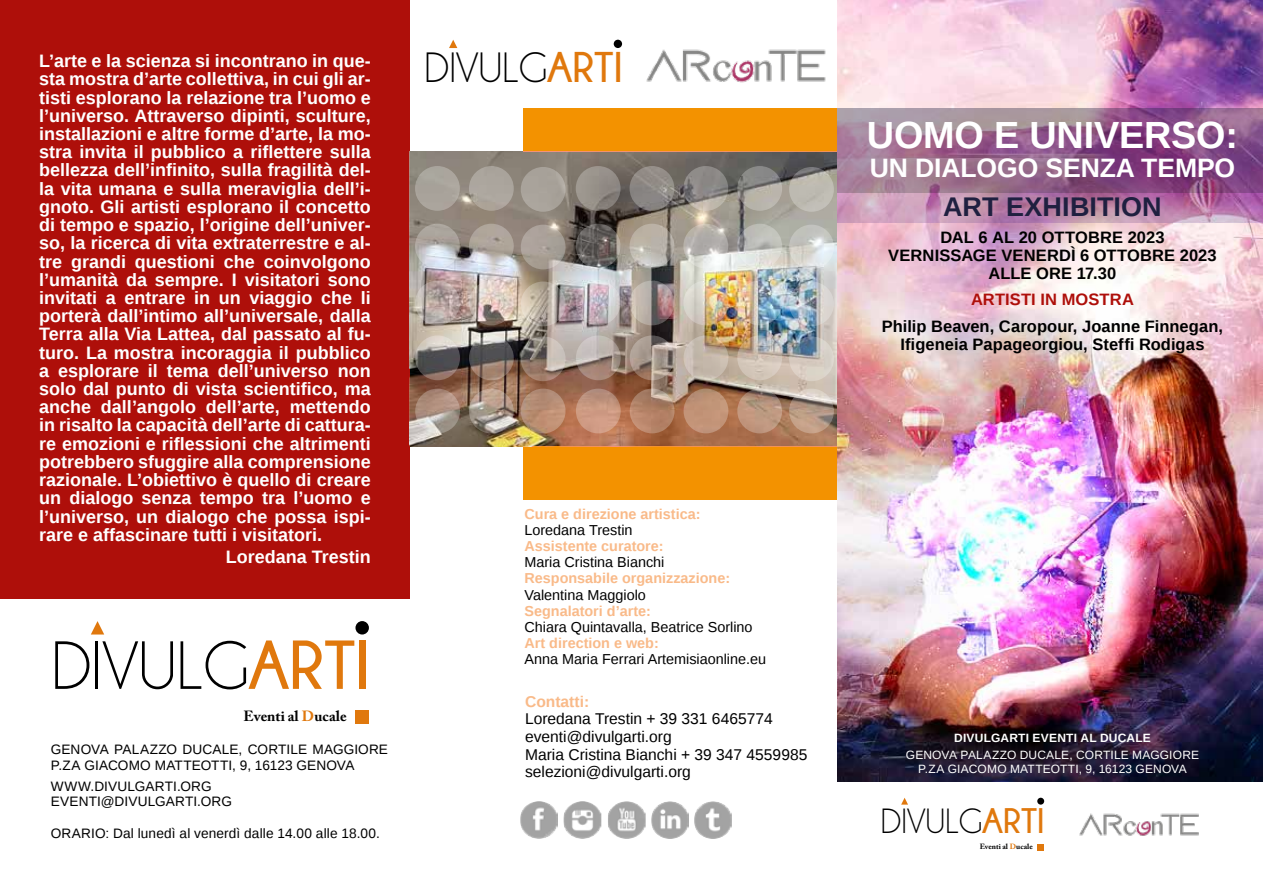
<style>
.page{position:relative;width:1263px;height:893px;background:#fff}
.page>*{position:absolute;margin:0;border:0;box-sizing:border-box;transform-origin:0 0}
.t1{font:68.85px "Champagne&Limousines";color:#000}
.t2{font:42.9px "Champagne&Limousines";color:#000}
.t3{font:700 37.8px "Liberation Sans";letter-spacing:-.005em;color:#fff}
.t4{font:35.4px "Champagne&Limousines";color:#000}
.t5{font:700 27px "Liberation Sans";color:#1f2040}
.t6{font:700 26.55px "Liberation Sans";letter-spacing:-.005em;color:#fff}
.t7{font:700 18px/18.1px "Liberation Sans";color:#fff;text-align:justify}
.t8{font:700 16.5px/18px "Liberation Sans";letter-spacing:.005em;color:#000;text-align:center}
.t9{font:700 16.5px "Liberation Sans";letter-spacing:.005em;color:#ae0f0a}
.t10{font:15.6px/17.5px "Liberation Sans";color:#000}
.t11{font:700 15.6px "Liberation Sans";color:#f9ba89}
.t12{font:700 14.7px "Adobe Caslon Pro";color:#000}
.t13{font:14.4px "Liberation Sans";color:#000}
.t14{font:700 14.4px "Liberation Sans";color:#f9ba89}
.t15{font:13.65px/15.6px "Liberation Sans";letter-spacing:.01em;color:#000}
.t16{font:12px/13.5px "Liberation Sans";letter-spacing:.01em;color:#fff;text-align:center}
.t17{font:700 12px "Liberation Sans";letter-spacing:.02em;color:#fff}
.t18{font:700 7.5px "Adobe Caslon Pro";color:#000}
.s1{font-weight:700;color:#e0780d}
.s2{color:#e0780d}
</style>
<div class="page">
<div style="left:0;top:0;width:410px;height:598px;background:#ae0f0a"></div>
<div style="left:523px;top:108px;width:353px;height:44px;background:#f39200"></div>
<div style="left:523px;top:447px;width:728px;height:53px;background:#f39200"></div>
<img style="left:410px;top:152px;width:428px;height:294px">
<div style="left:415px;top:166px;width:45px;height:45px;background:#a9a39b;border-radius:50%"></div>
<div style="left:469px;top:166px;width:45px;height:45px;background:#aca59d;border-radius:50%"></div>
<svg style="left:415px;top:224px;width:45px;height:44px"></svg>
<svg style="left:469px;top:224px;width:45px;height:44px;fill:#b0a69c"></svg>
<svg style="left:415px;top:281px;width:45px;height:44px"></svg>
<svg style="left:469px;top:281px;width:45px;height:44px"></svg>
<svg style="left:415px;top:335px;width:45px;height:45px"></svg>
<svg style="left:469px;top:335px;width:45px;height:45px"></svg>
<svg style="left:415px;top:389px;width:45px;height:44px"></svg>
<svg style="left:469px;top:389px;width:45px;height:44px"></svg>
<div style="left:521px;top:167px;width:44px;height:45px;background:#a9a39b;border-radius:50%"></div>
<svg style="left:521px;top:225px;width:44px;height:44px;fill:#aaa199"></svg>
<svg style="left:521px;top:281px;width:44px;height:45px"></svg>
<svg style="left:521px;top:336px;width:44px;height:45px"></svg>
<svg style="left:521px;top:389px;width:44px;height:44px;fill:#b78f75"></svg>
<svg style="left:576px;top:166px;width:44px;height:45px;fill:#969089"></svg>
<svg style="left:629px;top:166px;width:45px;height:45px;fill:#8c8784"></svg>
<svg style="left:683px;top:166px;width:45px;height:45px;fill:#8c8987"></svg>
<svg style="left:737px;top:166px;width:45px;height:45px"></svg>
<svg style="left:576px;top:224px;width:44px;height:44px"></svg>
<svg style="left:629px;top:224px;width:45px;height:44px;fill:#bbb2a9"></svg>
<svg style="left:683px;top:224px;width:45px;height:44px"></svg>
<svg style="left:737px;top:224px;width:45px;height:44px"></svg>
<svg style="left:576px;top:281px;width:44px;height:44px"></svg>
<svg style="left:629px;top:281px;width:45px;height:44px"></svg>
<img style="left:683px;top:281px;width:45px;height:44px;border-radius:50%">
<img style="left:737px;top:281px;width:45px;height:44px;border-radius:50%">
<svg style="left:576px;top:335px;width:45px;height:45px"></svg>
<svg style="left:630px;top:335px;width:44px;height:45px"></svg>
<svg style="left:683px;top:335px;width:45px;height:45px;fill:#c4b7aa"></svg>
<svg style="left:737px;top:335px;width:45px;height:45px"></svg>
<div style="left:576px;top:389px;width:45px;height:44px;background:linear-gradient(to bottom,#b58d7a,#d8a088);border-radius:50%"></div>
<svg style="left:630px;top:389px;width:44px;height:44px;fill:#b38166"></svg>
<div style="left:683px;top:389px;width:45px;height:44px;background:linear-gradient(to bottom,#b88f72,#c6957a);border-radius:50%"></div>
<svg style="left:737px;top:389px;width:45px;height:44px;fill:#bd977e"></svg>
<svg style="left:789px;top:167px;width:45px;height:45px;fill:#bdbab1"></svg>
<svg style="left:789px;top:225px;width:45px;height:44px"></svg>
<svg style="left:789px;top:281px;width:45px;height:45px"></svg>
<svg style="left:789px;top:336px;width:45px;height:45px"></svg>
<svg style="left:789px;top:389px;width:45px;height:44px"></svg>
<img style="left:838px;top:0;width:425px;height:781px">
<img style="left:1079px;top:813px;width:120px;height:23px">
<img style="left:520px;top:801px;width:38px;height:38px">
<svg style="left:562px;top:801px;width:41px;height:38px"></svg>
<img style="left:564px;top:801px;width:37px;height:38px">
<img style="left:608px;top:801px;width:38px;height:38px">
<img style="left:651px;top:801px;width:38px;height:38px">
<img style="left:694px;top:801px;width:38px;height:38px">
<img style="left:646px;top:49px;width:180px;height:34px">
<svg style="left:449px;top:40px;width:8px;height:8px"></svg>
<div style="left:614px;top:40px;width:8px;height:8px;background:#000;border-radius:50%"></div>
<div style="left:355px;top:710px;width:14px;height:14px;background:#e0780d"></div>
<svg style="left:91px;top:621px;width:13px;height:13px"></svg>
<div style="left:355px;top:621px;width:14px;height:13px;background:#000;border-radius:50%"></div>
<div style="left:1037px;top:844px;width:7px;height:6px;background:#e0780d"></div>
<svg style="left:901px;top:798px;width:7px;height:7px"></svg>
<div style="left:1037px;top:798px;width:7px;height:7px;background:#000;border-radius:50%"></div>
<svg style="left:838px;top:108px;width:425px;height:84px"></svg>
<svg style="left:838px;top:193px;width:425px;height:30px"></svg>
<p class="t7" style="left:39px;top:51px;width:333px">L’arte e la scienza si incontrano in que&shy;sta mostra d’arte collettiva, in cui gli ar&shy;tisti esplorano la relazione tra l’uomo e l’universo. Attraverso dipinti, sculture, installazioni e altre forme d’arte, la mo&shy;stra invita il pubblico a riflettere sulla bellezza dell’infinito, sulla fragilità del&shy;la vita umana e sulla meraviglia dell’i&shy;gnoto. Gli artisti esplorano il concetto di tempo e spazio, l’origine dell’univer&shy;so, la ricerca di vita extraterrestre e al&shy;tre grandi questioni che coinvolgono l’umanità da sempre. I visitatori sono invitati a entrare in un viaggio che li porterà dall’intimo all’universale, dalla Terra alla Via Lattea, dal passato al fu&shy;turo. La mostra incoraggia il pubblico a esplorare il tema dell’universo non solo dal punto di vista scientifico, ma anche dall’angolo dell’arte, mettendo in risalto la capacità dell’arte di cattura&shy;re emozioni e riflessioni che altrimenti potrebbero sfuggire alla comprensione razionale. L’obiettivo è quello di creare un dialogo senza tempo tra l’uomo e l’universo, un dialogo che possa ispi&shy;rare e affascinare tutti i visitatori.</p>
<p class="t7" style="left:226px;top:548px;width:147px">Loredana Trestin</p>
<h1 class="t1" style="left:52px;top:631px;width:320px">DIVULG<span class="s1">ARTI</span></h1>
<p class="t12" style="left:244px;top:707px;width:105px">Eventi al <span class="s2">D</span>ucale</p>
<p class="t15" style="left:51px;top:742px;width:339px">GENOVA PALAZZO DUCALE, CORTILE MAGGIORE<br>P.ZA GIACOMO MATTEOTTI, 9, 16123 GENOVA</p>
<p class="t15" style="left:51px;top:779px;width:183px">WWW.DIVULGARTI.ORG<br>EVENTI@DIVULGARTI.ORG</p>
<p class="t15" style="left:51px;top:826px;width:331px">ORARIO: Dal lunedì al venerdì dalle 14.00 alle 18.00.</p>
<h2 class="t2" style="left:425px;top:46px;width:200px">DIVULG<span class="s1">ARTI</span></h2>
<p class="t14" style="left:524px;top:504px;width:178px">Cura e direzione artistica:</p>
<p class="t13" style="left:524px;top:522px;width:110px">Loredana Trestin</p>
<p class="t14" style="left:524px;top:536px;width:141px">Assistente curatore:</p>
<p class="t13" style="left:524px;top:554px;width:142px">Maria Cristina Bianchi</p>
<p class="t14" style="left:524px;top:569px;width:207px">Responsabile organizzazione:</p>
<p class="t13" style="left:524px;top:586px;width:123px">Valentina Maggiolo</p>
<p class="t14" style="left:524px;top:601px;width:128px">Segnalatori d’arte:</p>
<p class="t13" style="left:524px;top:619px;width:230px">Chiara Quintavalla, Beatrice Sorlino</p>
<p class="t14" style="left:524px;top:633px;width:136px">Art direction e web:</p>
<p class="t13" style="left:524px;top:651px;width:243px">Anna Maria Ferrari Artemisiaonline.eu</p>
<p class="t11" style="left:525px;top:691px;width:66px">Contatti:</p>
<p class="t10" style="left:525px;top:711px;width:284px">Loredana Trestin + 39 331 6465774 eventi@divulgarti.org<br>Maria Cristina Bianchi + 39 347 4559985 selezioni@divulgarti.org</p>
<h3 class="t3" style="left:867px;top:108px;width:373px">UOMO E UNIVERSO:</h3>
<h3 class="t6" style="left:870px;top:150px;width:367px">UN DIALOGO SENZA TEMPO</h3>
<h3 class="t5" style="left:943px;top:188px;width:220px">ART EXHIBITION</h3>
<p class="t8" style="left:888px;top:228px;width:330px">DAL 6 AL 20 OTTOBRE 2023<br>VERNISSAGE VENERDÌ 6 OTTOBRE 2023<br>ALLE ORE 17.30</p>
<p class="t9" style="left:971px;top:288px;width:164px">ARTISTI IN MOSTRA</p>
<p class="t8" style="left:882px;top:316px;width:343px">Philip Beaven, Caropour, Joanne Finnegan,<br>Ifigeneia Papageorgiou, Steffi Rodigas</p>
<p class="t17" style="left:954px;top:729px;width:198px">DIVULGARTI EVENTI AL DUCALE</p>
<p class="t16" style="left:906px;top:749px;width:295px">GENOVA PALAZZO DUCALE, CORTILE MAGGIORE<br>P.ZA GIACOMO MATTEOTTI, 9, 16123 GENOVA</p>
<h3 class="t4" style="left:881px;top:803px;width:165px">DIVULG<span class="s1">ARTI</span></h3>
<p class="t18" style="left:980px;top:842px;width:55px">Eventi al <span class="s2">D</span>ucale</p>
</div>
